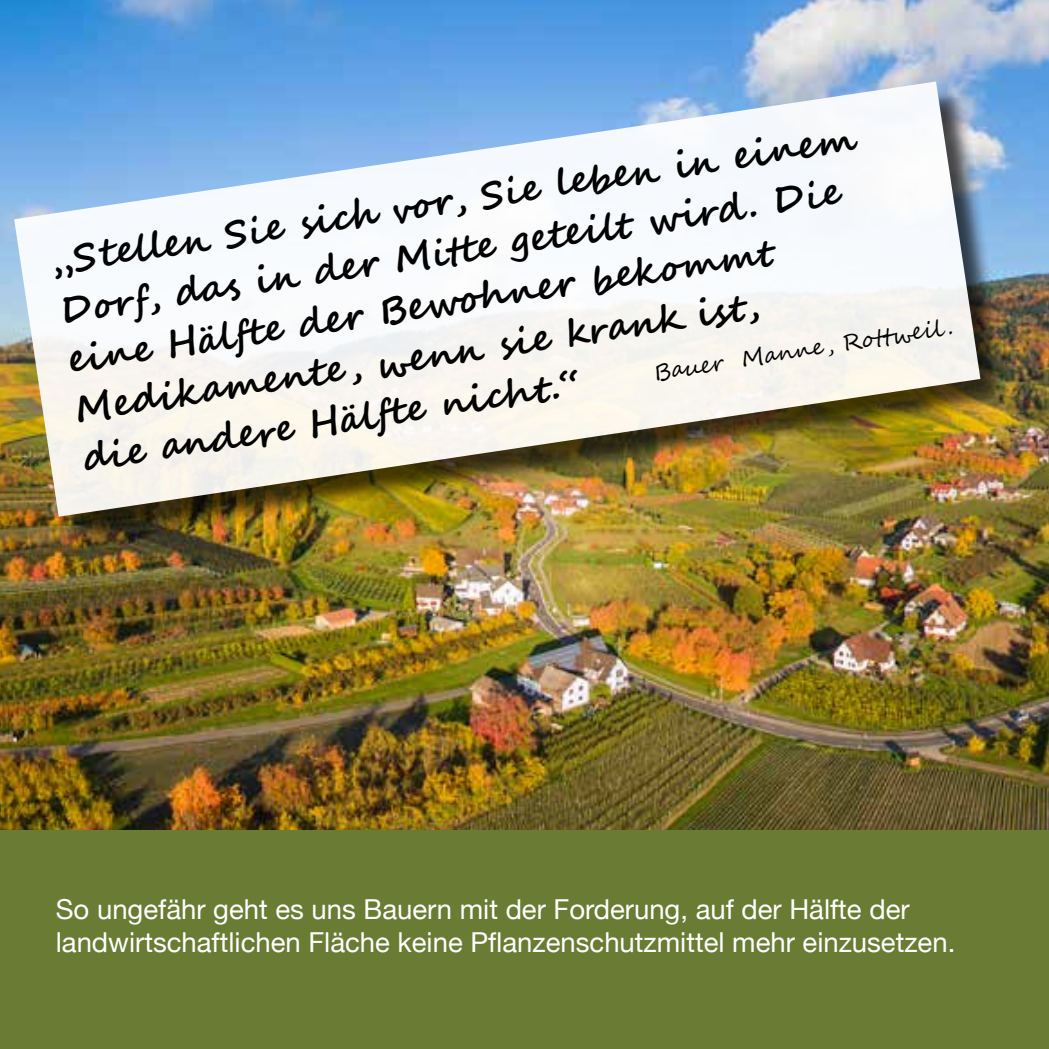
<style>
.page{position:relative;width:1049px;height:1049px;background:#fff}
.page>*{position:absolute;margin:0;border:0;box-sizing:border-box;transform-origin:0 0}
.t1{font:700 37.5px/49.8px "Segoe Script";color:#000}
.t2{font:27.5px/33px "Helvetica Neue";color:#fff}
.t3{font:22.5px "Segoe Script";color:#000}
</style>
<div class="page">
<img style="left:0;top:0;width:1049px;height:830px">
<div style="left:0;top:830px;width:1049px;height:219px;background:#6a7b33"></div>
<div style="left:19px;top:86px;width:992px;height:461px;background:#000;opacity:.75"></div>
<img style="left:14px;top:81px;width:966px;height:436px">
<p class="t1" style="left:48px;top:239px;width:814px;rotate:-9deg">„Stellen Sie sich vor, Sie leben in einem Dorf, das in der Mitt e geteilt wird. Die eine Hälft e der Bewohner bekommt Medikamente , wenn sie krank ist,<br>die andere Hälft e nicht.“</p>
<p class="t3" style="left:651px;top:355px;width:304px;rotate:-9deg">Bauer Manne , Rot tweil .</p>
<p class="t2" style="left:56px;top:894px;width:901px">So ungefähr geht es uns Bauern mit der Forderung, auf der Hälfte der landwirtschaftlichen Fläche keine Pflanzenschutzmittel mehr einzusetzen.</p>
</div>
